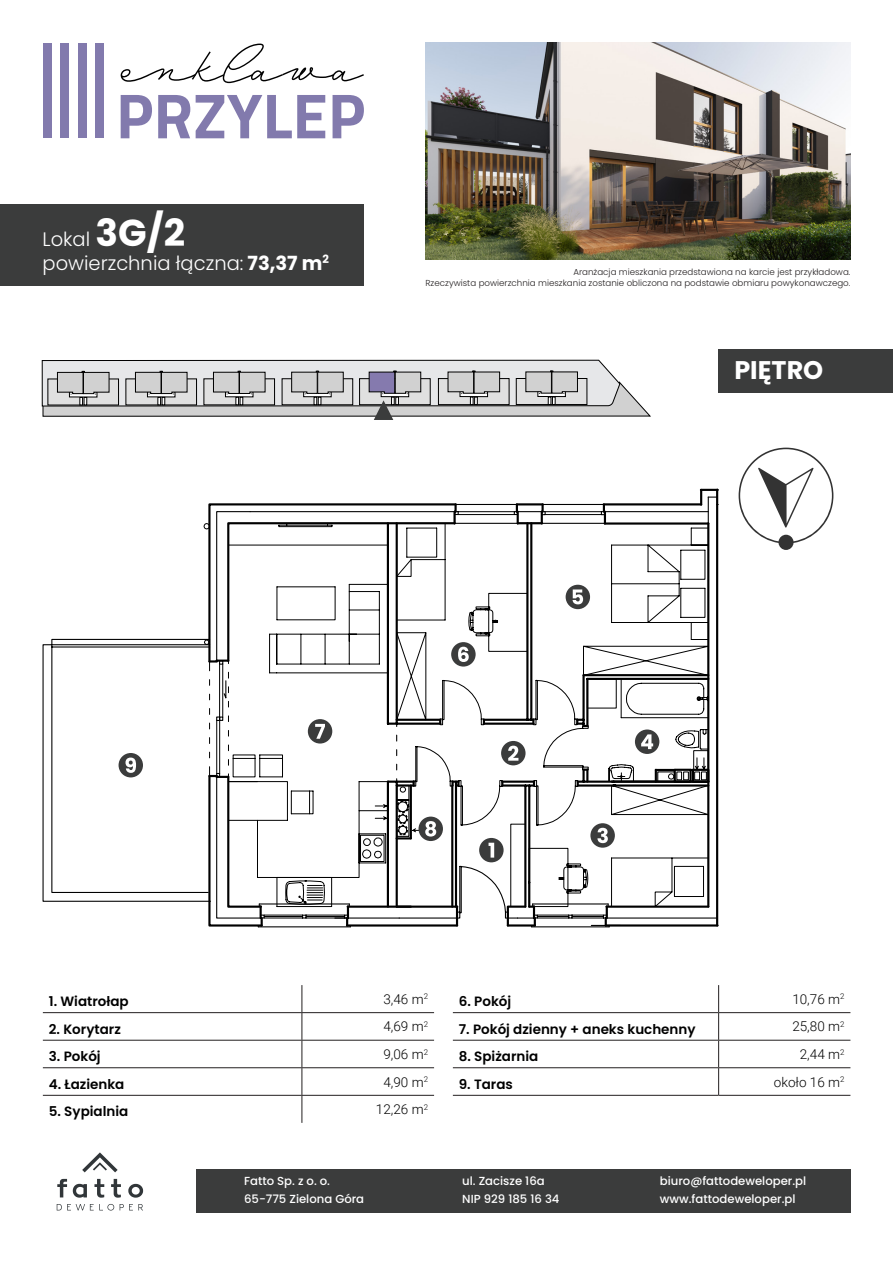
<style>
.page{position:relative;width:893px;height:1263px;background:#fff}
.page>*{position:absolute;margin:0;border:0;box-sizing:border-box;transform-origin:0 0}
.t1{font:700 25.5px "Poppins";color:#fff}
.t2{font:300 19.5px "Poppins";color:#fff}
.t3{font:600 13.5px "Poppins";color:#000}
.t4{font:300 13.5px "Roboto";color:#000}
.t5{font:500 11.7px/18px "Poppins";color:#fff}
.t6{font:300 8.7px "Poppins";color:#231f20}
.s1{font-weight:700;font-size:37.5px}
.s2{font-weight:700}
</style>
<div class="page">
<div style="left:196px;top:1168px;width:654px;height:44px;background:#3b3c3c"></div>
<svg style="left:57px;top:1152px;width:86px;height:58px"></svg>
<img style="left:425px;top:43px;width:425px;height:216px">
<div style="left:719px;top:349px;width:174px;height:43px;background:#3b3c3c"></div>
<hr style="left:43px;top:1012px;width:259px;height:1px;background:#231f20">
<hr style="left:302px;top:1012px;width:132px;height:1px;background:#231f20">
<hr style="left:43px;top:1040px;width:259px;height:1px;background:#231f20">
<hr style="left:302px;top:1040px;width:132px;height:1px;background:#231f20">
<hr style="left:43px;top:1067px;width:259px;height:1px;background:#231f20">
<hr style="left:302px;top:1067px;width:132px;height:1px;background:#231f20">
<hr style="left:43px;top:1095px;width:259px;height:1px;background:#231f20">
<hr style="left:302px;top:1095px;width:132px;height:1px;background:#231f20">
<svg style="left:302px;top:985px;width:1px;height:138px"></svg>
<div style="left:0;top:204px;width:364px;height:82px;background:#3b3c3c"></div>
<svg style="left:121px;top:95px;width:31px;height:43px"></svg>
<svg style="left:158px;top:95px;width:32px;height:43px"></svg>
<svg style="left:196px;top:95px;width:129px;height:43px"></svg>
<svg style="left:333px;top:95px;width:31px;height:43px"></svg>
<svg style="left:120px;top:44px;width:244px;height:39px"></svg>
<div style="left:95px;top:43px;width:9px;height:95px;background:#827aad"></div>
<div style="left:78px;top:43px;width:9px;height:95px;background:#827aad"></div>
<div style="left:60px;top:43px;width:9px;height:95px;background:#827aad"></div>
<div style="left:43px;top:43px;width:9px;height:95px;background:#827aad"></div>
<hr style="left:453px;top:1012px;width:266px;height:1px;background:#231f20">
<hr style="left:719px;top:1012px;width:131px;height:1px;background:#231f20">
<hr style="left:453px;top:1040px;width:266px;height:1px;background:#231f20">
<hr style="left:719px;top:1040px;width:131px;height:1px;background:#231f20">
<hr style="left:453px;top:1067px;width:266px;height:1px;background:#231f20">
<hr style="left:719px;top:1067px;width:131px;height:1px;background:#231f20">
<svg style="left:718px;top:985px;width:1px;height:110px"></svg>
<hr style="left:453px;top:1095px;width:266px;height:1px;background:#231f20">
<hr style="left:719px;top:1095px;width:131px;height:1px;background:#231f20">
<svg style="left:351px;top:503px;width:368px;height:423px"></svg>
<svg style="left:216px;top:503px;width:390px;height:416px"></svg>
<svg style="left:700px;top:489px;width:18px;height:34px"></svg>
<hr style="left:717px;top:490px;width:1px;height:435px;background:#000">
<div style="left:566px;top:585px;width:24px;height:24px;background:#3b3c3c;border-radius:50%"></div>
<div style="left:451px;top:642px;width:25px;height:24px;background:#3b3c3c;border-radius:50%"></div>
<svg style="left:458px;top:647px;width:11px;height:15px"></svg>
<svg style="left:573px;top:589px;width:10px;height:15px"></svg>
<svg style="left:375px;top:678px;width:335px;height:250px"></svg>
<svg style="left:42px;top:511px;width:309px;height:417px"></svg>
<svg style="left:739px;top:448px;width:94px;height:102px"></svg>
<svg style="left:41px;top:359px;width:610px;height:61px;background:#c3c3c4"></svg>
<p class="t2" style="left:43px;top:228px;width:144px">Lokal <span class="s1">3G/2</span></p>
<p class="t2" style="left:43px;top:252px;width:288px">powierzchnia łączna: <span class="s2">73,37 m</span><sup>2</sup></p>
<p class="t6" style="left:573px;top:267px;width:279px">Aranżacja mieszkania przedstawiona na karcie jest przykładowa.</p>
<p class="t6" style="left:425px;top:278px;width:426px">Rzeczywista powierzchnia mieszkania zostanie obliczona na podstawie obmiaru powykonawczego.</p>
<p class="t1" style="left:734px;top:356px;width:90px">PIĘTRO</p>
<p class="t3" style="left:49px;top:993px;width:81px">1. Wiatrołap</p>
<p class="t4" style="left:383px;top:990px;width:46px">3,46 m<sup>2</sup></p>
<p class="t3" style="left:49px;top:1021px;width:74px">2. Korytarz</p>
<p class="t4" style="left:383px;top:1017px;width:46px">4,69 m<sup>2</sup></p>
<p class="t3" style="left:49px;top:1048px;width:53px">3. Pokój</p>
<p class="t4" style="left:383px;top:1045px;width:46px">9,06 m<sup>2</sup></p>
<p class="t3" style="left:49px;top:1076px;width:77px">4. Łazienka</p>
<p class="t4" style="left:383px;top:1072px;width:46px">4,90 m<sup>2</sup></p>
<p class="t3" style="left:49px;top:1103px;width:81px">5. Sypialnia</p>
<p class="t4" style="left:376px;top:1100px;width:54px">12,26 m<sup>2</sup></p>
<p class="t3" style="left:459px;top:993px;width:54px">6. Pokój</p>
<p class="t4" style="left:792px;top:990px;width:54px">10,76 m<sup>2</sup></p>
<p class="t3" style="left:459px;top:1021px;width:238px">7. Pokój dzienny + aneks kuchenny</p>
<p class="t4" style="left:792px;top:1017px;width:54px">25,80 m<sup>2</sup></p>
<p class="t3" style="left:459px;top:1048px;width:81px">8. Spiżarnia</p>
<p class="t4" style="left:800px;top:1045px;width:46px">2,44 m<sup>2</sup></p>
<p class="t3" style="left:459px;top:1076px;width:56px">9. Taras</p>
<p class="t4" style="left:774px;top:1072px;width:72px">około 16 m<sup>2</sup></p>
<h3 class="t5" style="left:244px;top:1171px;width:122px">Fatto Sp. z o. o.<br>65-775 Zielona Góra</h3>
<h3 class="t5" style="left:462px;top:1171px;width:99px">ul. Zacisze 16a<br>NIP 929 185 16 34</h3>
<h3 class="t5" style="left:660px;top:1171px;width:148px">biuro@fattodeweloper.pl www.fattodeweloper.pl</h3>
</div>
